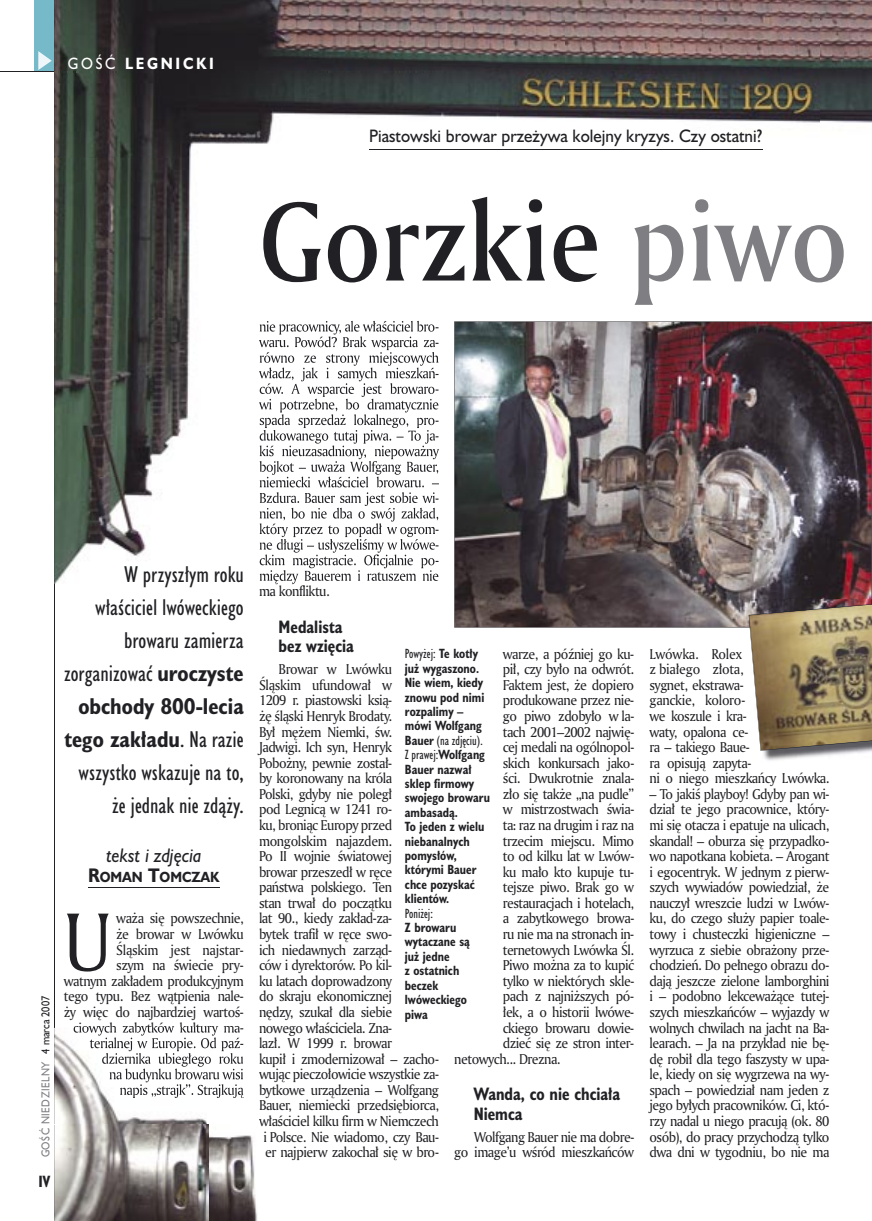
<style>
.page{position:relative;width:872px;height:1221px;background:#fff}
.page>*{position:absolute;margin:0;border:0;box-sizing:border-box;transform-origin:0 0}
.t1{font:108px "Amerigo Md PL";color:#212125;scale:.9 1}
.t2{font:79.05px "Amerigo PL";color:#212125;scale:.9 1}
.t3{font:21px/33px "Humanst 521 Cn PL";color:#212125;text-align:right}
.t4{font:italic 18px "Humanst 521 PL";color:#212125;scale:.9 1}
.t5{font:16.5px "Humanst 521 PL";color:#212125;scale:.94 1}
.t6{font:700 16.5px/19.5px "Humanst 521 Cn PL";color:#212125;scale:.94 1}
.t7{font:700 15px "Humanst 521 PL";letter-spacing:.2em;color:#fff;scale:.9 1}
.t8{font:700 15px "Humanst 521 Cn PL";color:#212125;scale:.94 1}
.t9{font:13.8px/15.6px "Amerigo PL";letter-spacing:-.04em;color:#212125;text-align:right;scale:.94 1}
.t10{font:700 13.5px "Humanst 521 PL";color:#212125;scale:.9 1}
.t11{font:700 12.3px/14.4px "Humanst 521 Cn PL";color:#212125;scale:.94 1}
.t12{font:12.3px "Humanst 521 Cn PL";color:#212125;scale:.94 1}
.t13{font:10.5px "Humanst 521 PL";letter-spacing:.05em;color:#7f7e83;scale:.9 1}
.s1{font-weight:400}
.s2{color:#7f7e83}
.s3{color:#212125}
.s4{font-weight:700}
.s5{font-size:18px}
</style>
<div class="page">
<div style="left:35px;top:0;width:19px;height:72px;background:#76baca"></div>
<svg style="left:38px;top:51px;width:14px;height:19px"></svg>
<hr style="left:54px;top:0;width:1px;height:1220px;background:#212125">
<hr style="left:0;top:72px;width:447px;height:1px;background:#212125">
<hr style="left:88px;top:887px;width:131px;height:1px;background:#212125">
<img style="left:54px;top:1027px;width:204px;height:193px">
<img style="left:74px;top:1027px;width:169px;height:8px">
<img style="left:90px;top:1037px;width:153px;height:14px">
<img style="left:102px;top:1052px;width:142px;height:14px">
<img style="left:110px;top:1068px;width:134px;height:14px">
<img style="left:120px;top:1084px;width:124px;height:13px">
<img style="left:54px;top:0;width:766px;height:318px">
<img style="left:820px;top:0;width:52px;height:123px">
<img style="left:54px;top:318px;width:385px;height:265px">
<img style="left:54px;top:72px;width:393px;height:1px">
<img style="left:260px;top:321px;width:178px;height:13px">
<img style="left:259px;top:336px;width:179px;height:14px">
<img style="left:259px;top:352px;width:180px;height:29px">
<img style="left:259px;top:367px;width:179px;height:14px">
<img style="left:259px;top:383px;width:180px;height:15px">
<img style="left:259px;top:398px;width:180px;height:14px">
<img style="left:260px;top:414px;width:178px;height:14px">
<img style="left:260px;top:430px;width:178px;height:13px">
<img style="left:260px;top:445px;width:179px;height:14px">
<img style="left:259px;top:461px;width:180px;height:26px">
<img style="left:260px;top:476px;width:179px;height:11px">
<img style="left:260px;top:492px;width:179px;height:15px">
<img style="left:260px;top:507px;width:179px;height:14px">
<img style="left:260px;top:523px;width:178px;height:14px">
<img style="left:260px;top:539px;width:178px;height:13px">
<img style="left:260px;top:554px;width:178px;height:14px">
<img style="left:260px;top:570px;width:179px;height:13px">
<hr style="left:369px;top:149px;width:393px;height:1px;background:#212125">
<img style="left:454px;top:321px;width:418px;height:306px">
<img style="left:760px;top:750px;width:112px;height:11px">
<img style="left:748px;top:597px;width:124px;height:153px">
<p class="t7" style="left:68px;top:53px;width:164px"><span class="s1">GOŚĆ</span> LEGNICKI</p>
<p class="t5" style="left:369px;top:124px;width:419px">Piastowski browar przeżywa kolejny kryzys. Czy ostatni?</p>
<h1 class="t1" style="left:259px;top:169px;width:656px">Gorzkie <span class="s2">piwo</span></h1>
<p class="t13" style="left:38px;top:1157px;width:181px;rotate:-90deg">GOŚĆ NIEDZIELNY <span class="s3">4 marca 2007</span></p>
<p class="t8" style="left:38px;top:1170px;width:14px">IV</p>
<h3 class="t3" style="left:64px;top:557px;width:181px">W przyszłym roku właściciel lwóweckiego browaru zamierza zorganizować <span class="s4">uroczyste obchody 800-lecia tego zakładu</span>. Na razie wszystko wskazuje na to, że jednak nie zdąży.</h3>
<h3 class="t4" style="left:106px;top:843px;width:108px">tekst i zdjęcia</h3>
<p class="t10" style="left:88px;top:867px;width:148px"><span class="s5">R</span>OMAN <span class="s5">T</span>OMCZAK</p>
<p class="t9" style="left:64px;top:910px;width:193px">waża się powszechnie,<br>że browar w Lwówku<br>Śląskim jest najstar-<br>szym na świecie pry-<br>watnym zakładem produkcyjnym tego typu. Bez wątpienia nale&shy;ży więc do najbardziej wartoś&shy;ciowych zabytków kultury ma-</p>
<h2 class="t2" style="left:64px;top:889px;width:55px">U</h2>
<p class="t9" style="left:259px;top:583px;width:77px">ma konfliktu.</p>
<p class="t6" style="left:279px;top:616px;width:82px">Medalista bez wzięcia</p>
<p class="t9" style="left:279px;top:661px;width:122px">Browar w Lwówku</p>
<p class="t9" style="left:259px;top:676px;width:143px">Śląskim ufundował w</p>
<p class="t9" style="left:259px;top:692px;width:143px">1209 r. piastowski ksią-</p>
<p class="t9" style="left:259px;top:707px;width:143px">żę śląski Henryk Brodaty.</p>
<p class="t9" style="left:259px;top:723px;width:143px">Był mężem Niemki, św.</p>
<p class="t9" style="left:259px;top:739px;width:143px">Jadwigi. Ich syn, Henryk</p>
<p class="t9" style="left:259px;top:754px;width:143px">Pobożny, pewnie został-</p>
<p class="t9" style="left:259px;top:770px;width:143px">by koronowany na króla</p>
<p class="t9" style="left:259px;top:785px;width:143px">Polski, gdyby nie poległ</p>
<p class="t9" style="left:259px;top:801px;width:143px">pod Legnicą w 1241 ro-</p>
<p class="t9" style="left:259px;top:816px;width:143px">ku, broniąc Europy przed</p>
<p class="t9" style="left:259px;top:832px;width:143px">mongolskim najazdem.</p>
<p class="t9" style="left:259px;top:848px;width:143px">Po II wojnie światowej</p>
<p class="t9" style="left:259px;top:863px;width:143px">browar przeszedł w ręce</p>
<p class="t9" style="left:259px;top:879px;width:143px">państwa polskiego. Ten</p>
<p class="t9" style="left:259px;top:894px;width:143px">stan trwał do początku</p>
<p class="t9" style="left:259px;top:910px;width:143px">lat 90., kiedy zakład-za-</p>
<p class="t9" style="left:259px;top:925px;width:143px">bytek trafił w ręce swo-</p>
<p class="t9" style="left:259px;top:941px;width:143px">ich niedawnych zarząd-</p>
<p class="t9" style="left:259px;top:957px;width:143px">ców i dyrektorów. Po kil-</p>
<p class="t9" style="left:259px;top:972px;width:143px">ku latach doprowadzony</p>
<p class="t9" style="left:259px;top:988px;width:143px">do skraju ekonomicznej</p>
<p class="t9" style="left:259px;top:1003px;width:143px">nędzy, szukał dla siebie</p>
<p class="t9" style="left:259px;top:1019px;width:143px">nowego właściciela. Zna-</p>
<p class="t9" style="left:259px;top:1034px;width:143px">lazł. W 1999 r. browar</p>
<p class="t9" style="left:259px;top:1050px;width:193px">kupił i zmodernizował – zacho-</p>
<p class="t9" style="left:259px;top:1066px;width:193px">wując pieczołowicie wszystkie za-</p>
<p class="t9" style="left:259px;top:1081px;width:193px">bytkowe urządzenia – Wolfgang</p>
<p class="t9" style="left:259px;top:1097px;width:193px">Bauer, niemiecki przedsiębiorca,</p>
<p class="t9" style="left:259px;top:1112px;width:193px">właściciel kilku firm w Niemczech</p>
<p class="t9" style="left:263px;top:1128px;width:188px">i Polsce. Nie wiadomo, czy Bau-</p>
<p class="t9" style="left:265px;top:1143px;width:186px">er najpierw zakochał się w bro-</p>
<p class="t9" style="left:503px;top:645px;width:141px">warze, a później go ku-</p>
<p class="t9" style="left:503px;top:661px;width:141px">pił, czy było na odwrót.</p>
<p class="t9" style="left:503px;top:676px;width:141px">Faktem jest, że dopiero</p>
<p class="t9" style="left:503px;top:692px;width:141px">produkowane przez nie-</p>
<p class="t9" style="left:503px;top:707px;width:141px">go piwo zdobyło w la-</p>
<p class="t9" style="left:503px;top:723px;width:141px">tach 2001–2002 najwię-</p>
<p class="t9" style="left:503px;top:739px;width:141px">cej medali na ogólnopol-</p>
<p class="t9" style="left:503px;top:754px;width:141px">skich konkursach jako-</p>
<p class="t9" style="left:503px;top:770px;width:141px">ści. Dwukrotnie znala-</p>
<p class="t9" style="left:503px;top:785px;width:141px">zło się także „na pudle”</p>
<p class="t9" style="left:503px;top:801px;width:141px">w mistrzostwach świa-</p>
<p class="t9" style="left:503px;top:816px;width:141px">ta: raz na drugim i raz na</p>
<p class="t9" style="left:503px;top:832px;width:141px">trzecim miejscu. Mimo</p>
<p class="t9" style="left:503px;top:848px;width:141px">to od kilku lat w Lwów-</p>
<p class="t9" style="left:503px;top:863px;width:141px">ku mało kto kupuje tu-</p>
<p class="t9" style="left:503px;top:879px;width:141px">tejsze piwo. Brak go w</p>
<p class="t9" style="left:503px;top:894px;width:141px">restauracjach i hotelach,</p>
<p class="t9" style="left:503px;top:910px;width:141px">a zabytkowego browa-</p>
<p class="t9" style="left:503px;top:925px;width:141px">ru nie ma na stronach in-</p>
<p class="t9" style="left:503px;top:941px;width:141px">ternetowych Lwówka Śl.</p>
<p class="t9" style="left:503px;top:957px;width:141px">Piwo można za to kupić</p>
<p class="t9" style="left:503px;top:972px;width:141px">tylko w niektórych skle-</p>
<p class="t9" style="left:503px;top:988px;width:141px">pach z najniższych pó-</p>
<p class="t9" style="left:503px;top:1003px;width:141px">łek, a o historii lwówe-</p>
<p class="t9" style="left:503px;top:1019px;width:141px">ckiego browaru dowie-</p>
<p class="t9" style="left:503px;top:1034px;width:141px">dzieć się ze stron inter-</p>
<p class="t9" style="left:454px;top:1050px;width:115px">netowych... Drezna.</p>
<p class="t6" style="left:474px;top:1083px;width:157px">Wanda, co nie chciała<br>Niemca</p>
<p class="t9" style="left:454px;top:1128px;width:193px">Wolfgang Bauer nie ma dobre-<br>go image’u wśród mieszkańców</p>
<p class="t11" style="left:405px;top:646px;width:92px"><span class="s1">Powyżej:</span> Te kotły już wygaszono.<br>Nie wiem, kiedy znowu pod nimi rozpalimy – mówi Wolfgang<br>Bauer <span class="s1">(na zdjęciu).<br>Z prawej:</span>Wolfgang<br>Bauer nazwał sklep firmowy swojego browaru ambasadą.<br>To jeden z wielu niebanalnych pomysłów, którymi Bauer chce pozyskać klientów.</p>
<p class="t12" style="left:405px;top:905px;width:31px">Poniżej:</p>
<p class="t11" style="left:405px;top:919px;width:71px">Z browaru wytaczane są już jedne<br>z ostatnich beczek lwóweckiego piwa</p>
<p class="t9" style="left:649px;top:645px;width:193px;text-align:left">Lwówka. Rolex<br>z białego złota,<br>sygnet, ekstrawa-<br>ganckie, koloro-<br>we koszule i kra-<br>waty, opalona ce-<br>ra – takiego Baue-<br>ra opisują zapyta-<br>ni o niego mieszkańcy Lwówka.</p>
<p class="t9" style="left:649px;top:785px;width:193px;text-align:justify">– To jakiś playboy! Gdyby pan wi&shy;dział te jego pracownice, który&shy;mi się otacza i epatuje na ulicach, skandal! – oburza się przypadko&shy;wo napotkana kobieta. – Arogant i egocentryk. W jednym z pierw&shy;szych wywiadów powiedział, że nauczył wreszcie ludzi w Lwów&shy;ku, do czego służy papier toale&shy;towy i chusteczki higieniczne – wyrzuca z siebie obrażony prze&shy;chodzień. Do pełnego obrazu do&shy;dają jeszcze zielone lamborghini i – podobno lekceważące tutej&shy;szych mieszkańców – wyjazdy w wolnych chwilach na jacht na Ba&shy;learach. – Ja na przykład nie bę&shy;dę robił dla tego faszysty w upa&shy;le, kiedy on się wygrzewa na wy&shy;spach – powiedział nam jeden z jego byłych pracowników. Ci, któ&shy;rzy nadal u niego pracują (ok. 80 osób), do pracy przychodzą tylko dwa dni w tygodniu, bo nie ma</p>
</div>
